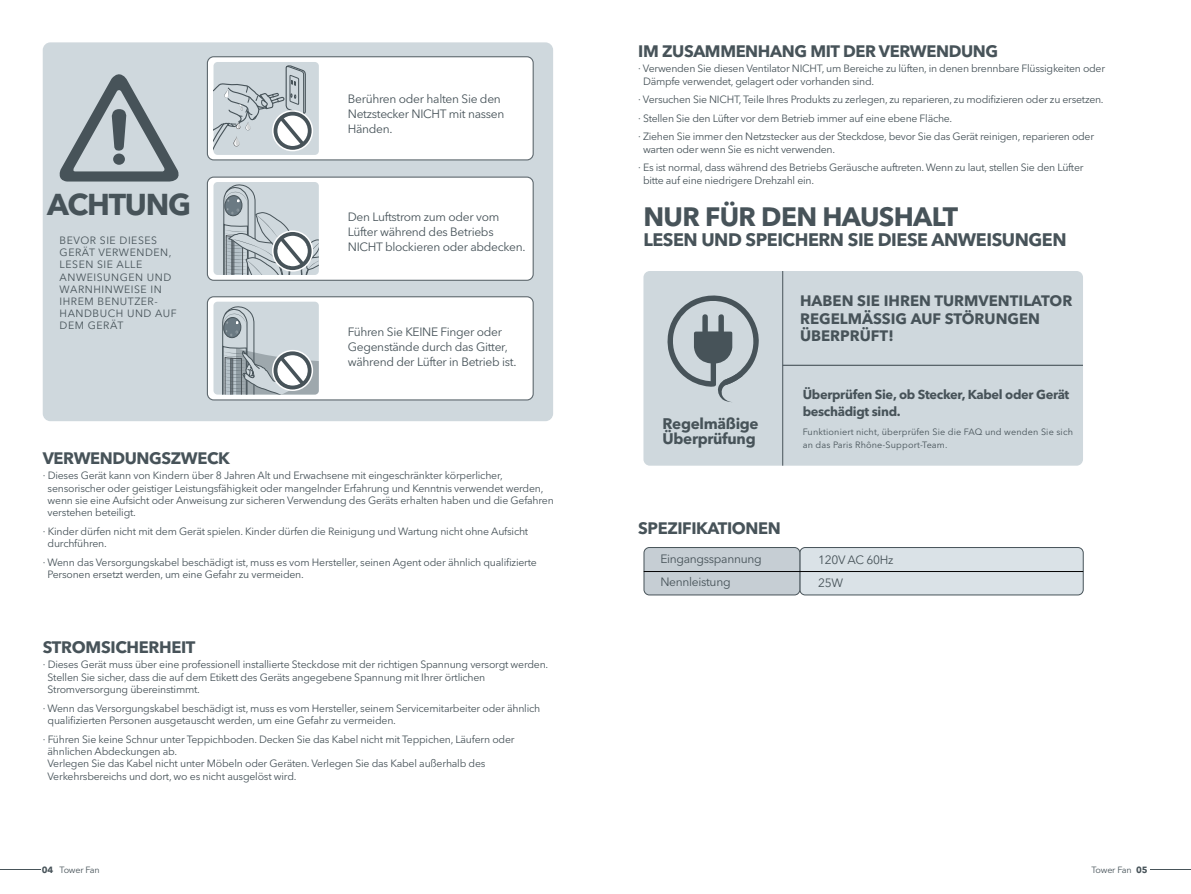
<style>
.page{position:relative;width:1191px;height:894px;background:#fff}
.page>*{position:absolute;margin:0;border:0;box-sizing:border-box;transform-origin:0 0}
.t1{font:700 29.85px "Avenir Next LT Pro";letter-spacing:-.04em;color:#475359}
.t2{font:700 26.4px "Avenir Next LT Pro";letter-spacing:-.025em;color:#475359}
.t3{font:700 18px "Avenir Next LT Pro";letter-spacing:-.025em;color:#475359}
.t4{font:700 16.5px "Avenir Next LT Pro";letter-spacing:-.025em;color:#475359}
.t5{font:700 15.3px/15.3px "Avenir Next LT Pro";letter-spacing:-.02em;color:#475359}
.t6{font:700 15px/17.7px "Avenir Next LT Pro";color:#475359}
.t7{font:700 12.9px/16.5px "Avenir Next LT Pro";letter-spacing:-.025em;color:#475359}
.t8{font:12px/15px "Avenir Next LT Pro";letter-spacing:-.025em;color:#475359}
.t9{font:10.5px/12.3px "Avenir Next LT Pro";letter-spacing:-.02em;color:#475359}
.t10{font:10.5px/12px "Avenir Next LT Pro";letter-spacing:.05em;color:#475359}
.t11{font:9.15px/13.6px "Avenir Next LT Pro";letter-spacing:.015em;color:#475359}
.t12{font:9px "Avenir Next LT Pro";letter-spacing:-.025em;color:#475359}
.s1{font-weight:700}
</style>
<div class="page">
<hr style="left:0;top:869px;width:41px;height:1px;background:#475359">
<hr style="left:1150px;top:869px;width:41px;height:1px;background:#475359">
<div style="left:43px;top:42px;width:510px;height:379px;background:#cfd8dd;border-radius:8px"></div>
<div style="left:207px;top:296px;width:326px;height:104px;background:#fff;border-radius:6px"></div>
<div style="left:207px;top:296px;width:327px;height:104px;border:1px solid #5f696f;border-radius:6px"></div>
<div style="left:207px;top:57px;width:326px;height:103px;background:#fff;border-radius:6px"></div>
<div style="left:207px;top:56px;width:327px;height:104px;border:1px solid #5f696f;border-radius:6px"></div>
<svg style="left:59px;top:74px;width:120px;height:107px"></svg>
<div style="left:113px;top:153px;width:12px;height:12px;background:#475359;border-radius:50%"></div>
<div style="left:643px;top:271px;width:440px;height:194px;background:#cfd8dd;border-radius:6px"></div>
<hr style="left:782px;top:364px;width:301px;height:1px;background:#475359">
<svg style="left:667px;top:295px;width:92px;height:107px"></svg>
<hr style="left:782px;top:271px;width:1px;height:194px;background:#475359">
<div style="left:207px;top:177px;width:326px;height:103px;background:#fff;border-radius:6px"></div>
<div style="left:207px;top:176px;width:327px;height:105px;border:1px solid #5f696f;border-radius:6px"></div>
<div style="left:213px;top:62px;width:106px;height:93px;background:#cfd8dd;border-radius:4px"></div>
<div style="left:272px;top:110px;width:41px;height:41px;border:3px solid #fff;border-radius:50%"></div>
<svg style="left:213px;top:65px;width:99px;height:88px"></svg>
<div style="left:800px;top:547px;width:283px;height:47px;background:#dae2e7;border-radius:5px"></div>
<div style="left:799px;top:547px;width:284px;height:48px;border:1px solid #475359;border-radius:5px"></div>
<div style="left:644px;top:547px;width:156px;height:47px;background:#c6ced4;border-radius:5px"></div>
<div style="left:643px;top:547px;width:157px;height:48px;border:1px solid #475359;border-radius:5px"></div>
<hr style="left:644px;top:571px;width:439px;height:1px;background:#030303">
<svg style="left:213px;top:182px;width:106px;height:93px;background:#bcc5ca"></svg>
<svg style="left:213px;top:301px;width:106px;height:93px;background:#b9c2c6"></svg>
<p class="t8" style="left:348px;top:91px;width:158px">Berühren oder halten Sie den<br>Netzstecker NICHT mit nassen<br>Händen.</p>
<h3 class="t4" style="left:638px;top:41px;width:361px">IM ZUSAMMENHANG MIT DER VERWENDUNG</h3>
<p class="t9" style="left:643px;top:62px;width:463px;text-indent:-5px">· Verwenden Sie diesen Ventilator NICHT, um Bereiche zu lüften, in denen brennbare Flüssigkeiten oder<br>Dämpfe verwendet, gelagert oder vorhanden sind.</p>
<p class="t9" style="left:638px;top:90px;width:467px;line-height:18.6px">· Versuchen Sie NICHT, Teile Ihres Produkts zu zerlegen, zu reparieren, zu modifizieren oder zu ersetzen. · Stellen Sie den Lüfter vor dem Betrieb immer auf eine ebene Fläche.<br>· Ziehen Sie immer den Netzstecker aus der Steckdose, bevor Sie das Gerät reinigen, reparieren oder</p>
<p class="t9" style="left:638px;top:140px;width:447px;line-height:18.6px;text-indent:5px">warten oder wenn Sie es nicht verwenden.<br>· Es ist normal, dass während des Betriebs Geräusche auftreten. Wenn zu laut, stellen Sie den Lüfter</p>
<p class="t9" style="left:643px;top:174px;width:173px">bitte auf eine niedrigere Drehzahl ein.</p>
<h1 class="t1" style="left:47px;top:186px;width:145px">ACHTUNG</h1>
<h2 class="t2" style="left:643px;top:200px;width:316px">NUR FÜR DEN HAUSHALT</h2>
<h3 class="t3" style="left:643px;top:228px;width:424px">LESEN UND SPEICHERN SIE DIESE ANWEISUNGEN</h3>
<p class="t8" style="left:348px;top:209px;width:179px">Den Luftstrom zum oder vom<br>Lüfter während des Betriebs<br>NICHT blockieren oder abdecken.</p>
<p class="t10" style="left:60px;top:235px;width:119px">BEVOR SIE DIESES<br>GERÄT VERWENDEN,<br>LESEN SIE ALLE<br>ANWEISUNGEN UND<br>WARNHINWEISE IN<br>IHREM BENUTZER-<br>HANDBUCH UND AUF<br>DEM GERÄT</p>
<h3 class="t6" style="left:800px;top:291px;width:274px">HABEN SIE IHREN TURMVENTILATOR<br>REGELMÄSSIG AUF STÖRUNGEN<br>ÜBERPRÜFT!</h3>
<p class="t8" style="left:348px;top:324px;width:170px">Führen Sie KEINE Finger oder<br>Gegenstände durch das Gitter, während der Lüfter in Betrieb ist.</p>
<h3 class="t4" style="left:43px;top:447px;width:189px">VERWENDUNGSZWECK</h3>
<p class="t9" style="left:48px;top:469px;width:508px;text-indent:-5px">· Dieses Gerät kann von Kindern über 8 Jahren Alt und Erwachsene mit eingeschränkter körperlicher, sensorischer oder geistiger Leistungsfähigkeit oder mangelnder Erfahrung und Kenntnis verwendet werden, wenn sie eine Aufsicht oder Anweisung zur sicheren Verwendung des Geräts erhalten haben und die Gefahren verstehen beteiligt.</p>
<p class="t9" style="left:48px;top:524px;width:482px;text-indent:-5px">· Kinder dürfen nicht mit dem Gerät spielen. Kinder dürfen die Reinigung und Wartung nicht ohne Aufsicht durchführen.</p>
<p class="t9" style="left:48px;top:555px;width:491px;text-indent:-5px">· Wenn das Versorgungskabel beschädigt ist, muss es vom Hersteller, seinen Agent oder ähnlich qualifizierte<br>Personen ersetzt werden, um eine Gefahr zu vermeiden.</p>
<h3 class="t4" style="left:43px;top:636px;width:154px">STROMSICHERHEIT</h3>
<p class="t9" style="left:48px;top:658px;width:502px;text-indent:-5px">· Dieses Gerät muss über eine professionell installierte Steckdose mit der richtigen Spannung versorgt werden.<br>Stellen Sie sicher, dass die auf dem Etikett des Geräts angegebene Spannung mit Ihrer örtlichen<br>Stromversorgung übereinstimmt.</p>
<p class="t9" style="left:48px;top:701px;width:494px;text-indent:-5px">· Wenn das Versorgungskabel beschädigt ist, muss es vom Hersteller, seinem Servicemitarbeiter oder ähnlich qualifizierten Personen ausgetauscht werden, um eine Gefahr zu vermeiden.</p>
<p class="t9" style="left:47px;top:732px;width:469px;text-indent:-5px">· Führen Sie keine Schnur unter Teppichboden. Decken Sie das Kabel nicht mit Teppichen, Läufern oder ähnlichen Abdeckungen ab.<br>Verlegen Sie das Kabel nicht unter Möbeln oder Geräten. Verlegen Sie das Kabel außerhalb des Verkehrsbereichs und dort, wo es nicht ausgelöst wird.</p>
<h3 class="t5" style="left:662px;top:416px;width:98px">Regelmäßige<br>Überprüfung</h3>
<p class="t7" style="left:802px;top:386px;width:268px">Überprüfen Sie, ob Stecker, Kabel oder Gerät beschädigt sind.</p>
<p class="t11" style="left:802px;top:424px;width:272px">Funktioniert nicht, überprüfen Sie die FAQ und wenden Sie sich an das Paris Rhône-Support-Team.</p>
<h3 class="t4" style="left:638px;top:518px;width:144px">SPEZIFIKATIONEN</h3>
<p class="t8" style="left:660px;top:547px;width:103px;line-height:23.2px">Eingangsspannung<br>Nennleistung</p>
<p class="t8" style="left:818px;top:547px;width:77px;line-height:23.2px">120V AC 60Hz<br>25W</p>
<p class="t12" style="left:42px;top:863px;width:59px"><span class="s1">04</span> Tower Fan</p>
<p class="t12" style="left:1091px;top:863px;width:57px">Tower Fan <span class="s1">05</span></p>
</div>
